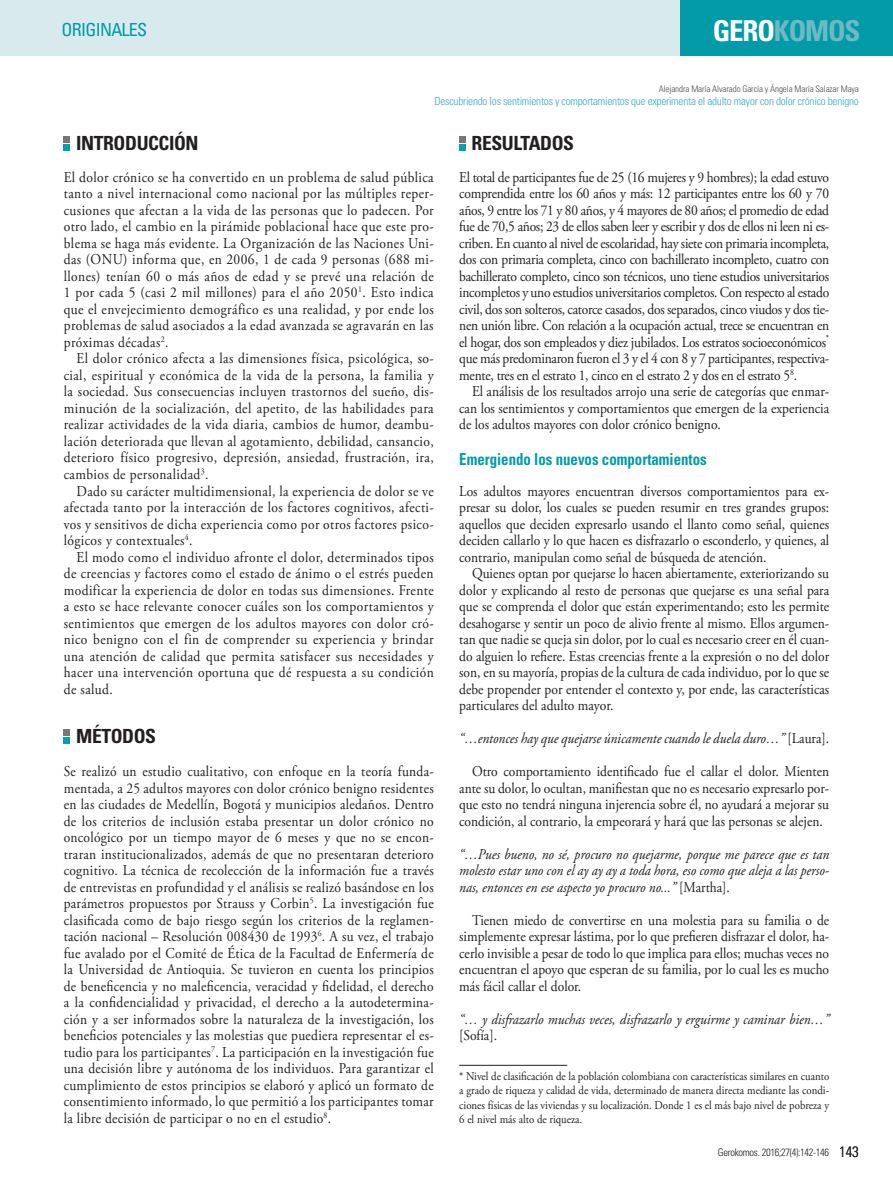
<style>
.page{position:relative;width:893px;height:1191px;background:#fff}
.page>*{position:absolute;margin:0;border:0;box-sizing:border-box;transform-origin:0 0}
.t1{font:700 condensed 28.8px "Univers LT Std";letter-spacing:-.04em;color:#6dbac4}
.t2{font:700 condensed 19.5px "Univers LT Std";letter-spacing:-.02em;color:#231f20}
.t3{font:condensed 18px "Univers LT Std";letter-spacing:-.04em;color:#009ba7}
.t4{font:700 condensed 16.5px "Univers LT Std";color:#009ba7;scale:.9 1}
.t5{font:15px/16.5px "Adobe Garamond Pro";color:#231f20;text-align:justify;scale:.9 1}
.t6{font:italic 15px/16.5px "Adobe Garamond Pro";color:#231f20;text-align:justify;scale:.9 1}
.t7{font:12px/14.4px "Adobe Garamond Pro";color:#231f20;text-align:justify;scale:.9 1}
.t8{font:300 condensed 11.25px "Univers LT Std";letter-spacing:-.02em;color:#3aadb8}
.t9{font:300 condensed 10.5px "Univers LT Std";letter-spacing:-.03em;color:#231f20}
.t10{font:300 condensed 9px "Univers LT Std";letter-spacing:-.01em;color:#4b4c4d}
.s1{color:#fff}
.s2{font-style:normal}
.s3{font-size:15px}
</style>
<div class="page">
<div style="left:0;top:0;width:705px;height:55px;background:#d8eaed"></div>
<div style="left:680px;top:0;width:213px;height:55px;background:#009ba7"></div>
<svg style="left:64px;top:137px;width:6px;height:13px"></svg>
<svg style="left:64px;top:729px;width:6px;height:14px"></svg>
<svg style="left:459px;top:137px;width:6px;height:13px"></svg>
<hr style="left:459px;top:1065px;width:108px;height:1px;background:#231f20">
<p class="t3" style="left:62px;top:18px;width:87px">ORIGINALES</p>
<h1 class="t1" style="left:713px;top:13px;width:149px"><span class="s1">GERO</span>KOMOS</h1>
<p class="t10" style="left:659px;top:83px;width:202px">Alejandra María Alvarado García y Ángela María Salazar Maya</p>
<p class="t8" style="left:434px;top:94px;width:426px">Descubriendo los sentimientos y comportamientos que experimenta el adulto mayor con dolor crónico benigno</p>
<h2 class="t2" style="left:76px;top:131px;width:124px">INTRODUCCIÓN</h2>
<p class="t5" style="left:64px;top:169px;width:413px">El dolor crónico se ha convertido en un problema de salud pública tanto a nivel internacional como nacional por las múltiples reper&shy;cusiones que afectan a la vida de las personas que lo padecen. Por otro lado, el cambio en la pirámide poblacional hace que este pro&shy;blema se haga más evidente. La Organización de las Naciones Uni&shy;das (ONU) informa que, en 2006, 1 de cada 9 personas (688 mi&shy;llones) tenían 60 o más años de edad y se prevé una relación de 1 por cada 5 (casi 2 mil millones) para el año 2050<sup>1</sup>. Esto indica que el envejecimiento demográfico es una realidad, y por ende los problemas de salud asociados a la edad avanzada se agravarán en las próximas décadas<sup>2</sup>.</p>
<p class="t5" style="left:64px;top:351px;width:413px;text-indent:13px">El dolor crónico afecta a las dimensiones física, psicológica, so&shy;cial, espiritual y económica de la vida de la persona, la familia y la sociedad. Sus consecuencias incluyen trastornos del sueño, dis&shy;minución de la socialización, del apetito, de las habilidades para realizar actividades de la vida diaria, cambios de humor, deambu&shy;lación deteriorada que llevan al agotamiento, debilidad, cansancio, deterioro físico progresivo, depresión, ansiedad, frustración, ira, cambios de personalidad<sup>3</sup>.</p>
<p class="t5" style="left:64px;top:483px;width:413px;text-indent:13px">Dado su carácter multidimensional, la experiencia de dolor se ve afectada tanto por la interacción de los factores cognitivos, afecti&shy;vos y sensitivos de dicha experiencia como por otros factores psico&shy;lógicos y contextuales<sup>4</sup>.</p>
<p class="t5" style="left:64px;top:549px;width:413px;text-indent:13px">El modo como el individuo afronte el dolor, determinados tipos de creencias y factores como el estado de ánimo o el estrés pueden modificar la experiencia de dolor en todas sus dimensiones. Frente a esto se hace relevante conocer cuáles son los comportamientos y sentimientos que emergen de los adultos mayores con dolor cró&shy;nico benigno con el fin de comprender su experiencia y brindar una atención de calidad que permita satisfacer sus necesidades y hacer una intervención oportuna que dé respuesta a su condición de salud.</p>
<h2 class="t2" style="left:76px;top:724px;width:81px">MÉTODOS</h2>
<p class="t5" style="left:64px;top:763px;width:413px">Se realizó un estudio cualitativo, con enfoque en la teoría funda&shy;mentada, a 25 adultos mayores con dolor crónico benigno residentes en las ciudades de Medellín, Bogotá y municipios aledaños. Dentro de los criterios de inclusión estaba presentar un dolor crónico no oncológico por un tiempo mayor de 6 meses y que no se encon&shy;traran institucionalizados, además de que no presentaran deterioro cognitivo. La técnica de recolección de la información fue a través de entrevistas en profundidad y el análisis se realizó basándose en los parámetros propuestos por Strauss y Corbin<sup>5</sup>. La investigación fue clasificada como de bajo riesgo según los criterios de la reglamen&shy;tación nacional – Resolución 008430 de 1993<sup>6</sup>. A su vez, el trabajo fue avalado por el Comité de Ética de la Facultad de Enfermería de la Universidad de Antioquia. Se tuvieron en cuenta los principios de beneficencia y no maleficencia, veracidad y fidelidad, el derecho a la confidencialidad y privacidad, el derecho a la autodetermina&shy;ción y a ser informados sobre la naturaleza de la investigación, los beneficios potenciales y las molestias que puediera representar el es&shy;tudio para los participantes<sup>7</sup>. La participación en la investigación fue una decisión libre y autónoma de los individuos. Para garantizar el cumplimiento de estos principios se elaboró y aplicó un formato de consentimiento informado, lo que permitió a los participantes tomar la libre decisión de participar o no en el estudio<sup>8</sup>.</p>
<h2 class="t2" style="left:472px;top:131px;width:104px">RESULTADOS</h2>
<p class="t5" style="left:459px;top:169px;width:413px">El total de participantes fue de 25 (16 mujeres y 9 hombres); la edad estuvo comprendida entre los 60 años y más: 12 participantes entre los 60 y 70 años, 9 entre los 71 y 80 años, y 4 mayores de 80 años; el promedio de edad fue de 70,5 años; 23 de ellos saben leer y escribir y dos de ellos ni leen ni es&shy;criben. En cuanto al nivel de escolaridad, hay siete con primaria incompleta, dos con primaria completa, cinco con bachillerato incompleto, cuatro con bachillerato completo, cinco son técnicos, uno tiene estudios universitarios incompletos y uno estudios universitarios completos. Con respecto al estado civil, dos son solteros, catorce casados, dos separados, cinco viudos y dos tie&shy;nen unión libre. Con relación a la ocupación actual, trece se encuentran en el hogar, dos son empleados y diez jubilados. Los estratos socioeconómicos<sup>* </sup>que más predominaron fueron el 3 y el 4 con 8 y 7 participantes, respectiva&shy;mente, tres en el estrato 1, cinco en el estrato 2 y dos en el estrato 5<sup>8</sup>.</p>
<p class="t5" style="left:459px;top:384px;width:413px;text-indent:13px">El análisis de los resultados arrojo una serie de categorías que enmar&shy;can los sentimientos y comportamientos que emergen de la experiencia de los adultos mayores con dolor crónico benigno.</p>
<p class="t4" style="left:459px;top:449px;width:276px">Emergiendo los nuevos comportamientos</p>
<p class="t5" style="left:459px;top:483px;width:413px">Los adultos mayores encuentran diversos comportamientos para ex&shy;presar su dolor, los cuales se pueden resumir en tres grandes grupos: aquellos que deciden expresarlo usando el llanto como señal, quienes deciden callarlo y lo que hacen es disfrazarlo o esconderlo, y quienes, al contrario, manipulan como señal de búsqueda de atención.</p>
<p class="t5" style="left:459px;top:565px;width:413px;text-indent:13px">Quienes optan por quejarse lo hacen abiertamente, exteriorizando su dolor y explicando al resto de personas que quejarse es una señal para que se comprenda el dolor que están experimentando; esto les permite desahogarse y sentir un poco de alivio frente al mismo. Ellos argumen&shy;tan que nadie se queja sin dolor, por lo cual es necesario creer en él cuan&shy;do alguien lo refiere. Estas creencias frente a la expresión o no del dolor son, en su mayoría, propias de la cultura de cada individuo, por lo que se debe propender por entender el contexto y, por ende, las características particulares del adulto mayor.</p>
<p class="t6" style="left:459px;top:730px;width:413px">“…entonces hay que quejarse únicamente cuando le duela duro…” <span class="s2">[Laura].</span></p>
<p class="t5" style="left:459px;top:763px;width:413px;text-indent:13px">Otro comportamiento identificado fue el callar el dolor. Mienten ante su dolor, lo ocultan, manifiestan que no es necesario expresarlo por&shy;que esto no tendrá ninguna injerencia sobre él, no ayudará a mejorar su condición, al contrario, la empeorará y hará que las personas se alejen.</p>
<p class="t6" style="left:459px;top:846px;width:413px">“…Pues bueno, no sé, procuro no quejarme, porque me parece que es tan molesto estar uno con el ay ay ay a toda hora, eso como que aleja a las perso&shy;nas, entonces en ese aspecto yo procuro no...” <span class="s2">[Martha].</span></p>
<p class="t5" style="left:459px;top:912px;width:413px;text-indent:13px">Tienen miedo de convertirse en una molestia para su familia o de simplemente expresar lástima, por lo que prefieren disfrazar el dolor, ha&shy;cerlo invisible a pesar de todo lo que implica para ellos; muchas veces no encuentran el apoyo que esperan de su familia, por lo cual les es mucho más fácil callar el dolor.</p>
<p class="t6" style="left:459px;top:1011px;width:412px">“… y disfrazarlo muchas veces, disfrazarlo y erguirme y caminar bien…”</p>
<p class="t5" style="left:459px;top:1027px;width:44px">[Sofía].</p>
<p class="t7" style="left:459px;top:1069px;width:413px">* Nivel de clasificación de la población colombiana con características similares en cuanto a grado de riqueza y calidad de vida, determinado de manera directa mediante las condi&shy;ciones físicas de las viviendas y su localización. Donde 1 es el más bajo nivel de pobreza y 6 el nivel más alto de riqueza.</p>
<p class="t9" style="left:718px;top:1145px;width:143px">Gerokomos. 2016;27(4):142-146 <span class="s3">143</span></p>
</div>
